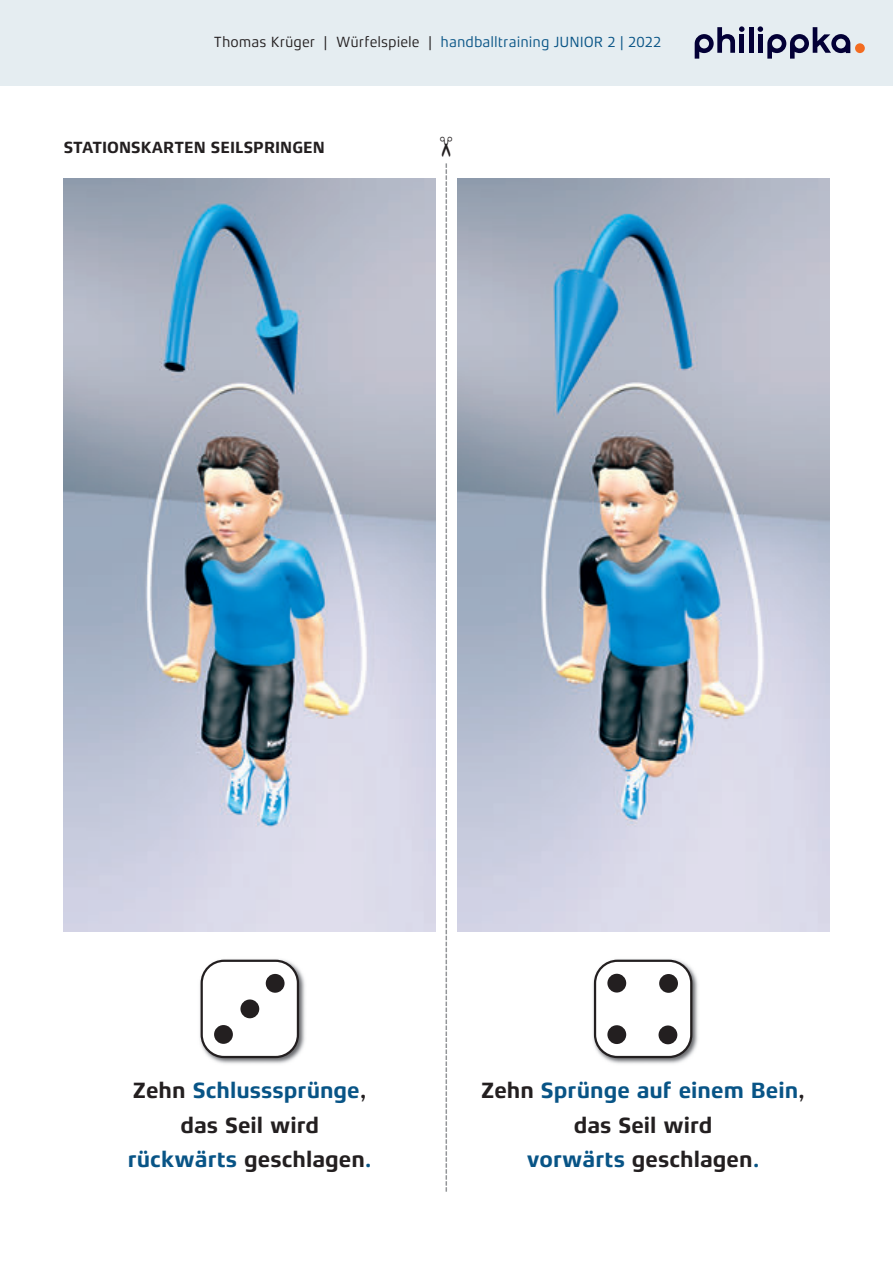
<style>
.page{position:relative;width:893px;height:1263px;background:#fff}
.page>*{position:absolute;margin:0;border:0;box-sizing:border-box;transform-origin:0 0}
.t1{font:700 22.5px/34.5px "Xenois Sans Pro";color:#085486;text-align:center}
.t2{font:700 22.5px/34.5px "Xenois Sans Pro";color:#231f20;text-align:center}
.t3{font:700 16.5px "Xenois Sans Pro";color:#231f20}
.t4{font:15px "Xenois Sans Pro";color:#085486}
.s1{color:#231f20}
.s2{color:#085486}
</style>
<div class="page">
<div style="left:0;top:0;width:893px;height:85px;background:#e5edf1"></div>
<hr style="left:749px;top:27px;width:4px;height:26px;background:#030036">
<svg style="left:695px;top:26px;width:49px;height:33px"></svg>
<svg style="left:758px;top:26px;width:92px;height:33px"></svg>
<div style="left:855px;top:43px;width:10px;height:10px;background:#f36c21;border-radius:50%"></div>
<img style="left:64px;top:179px;width:372px;height:752px">
<img style="left:457px;top:179px;width:372px;height:752px">
<img style="left:200px;top:959px;width:105px;height:105px">
<svg style="left:201px;top:960px;width:98px;height:98px"></svg>
<div style="left:240px;top:999px;width:19px;height:19px;background:#231f20;border-radius:50%"></div>
<img style="left:593px;top:959px;width:105px;height:105px">
<svg style="left:594px;top:960px;width:98px;height:98px"></svg>
<div style="left:659px;top:974px;width:19px;height:19px;background:#231f20;border-radius:50%"></div>
<div style="left:607px;top:1025px;width:19px;height:19px;background:#231f20;border-radius:50%"></div>
<div style="left:607px;top:974px;width:19px;height:18px;background:#231f20;border-radius:50%"></div>
<div style="left:658px;top:1025px;width:19px;height:19px;background:#231f20;border-radius:50%"></div>
<div style="left:266px;top:974px;width:19px;height:19px;background:#231f20;border-radius:50%"></div>
<div style="left:214px;top:1025px;width:19px;height:19px;background:#231f20;border-radius:50%"></div>
<svg style="left:446px;top:163px;width:1px;height:1029px"></svg>
<p class="t4" style="left:214px;top:37px;width:449px"><span class="s1">Thomas Krüger | Würfelspiele |</span> handballtraining JUNIOR 2 | 2022</p>
<p class="t3" style="left:64px;top:141px;width:263px">STATIONSKARTEN SEILSPRINGEN</p>
<h1 class="t2" style="left:128px;top:1075px;width:246px">Zehn <span class="s2">Schlusssprünge</span>, das Seil wird <span class="s2">rückwärts</span> geschlagen<span class="s2">.</span></h1>
<h1 class="t1" style="left:481px;top:1075px;width:326px"><span class="s1">Zehn</span> Sprünge auf einem Bein<span class="s1">, das Seil wird<br></span>vorwärts <span class="s1">geschlagen</span>.</h1>
</div>
